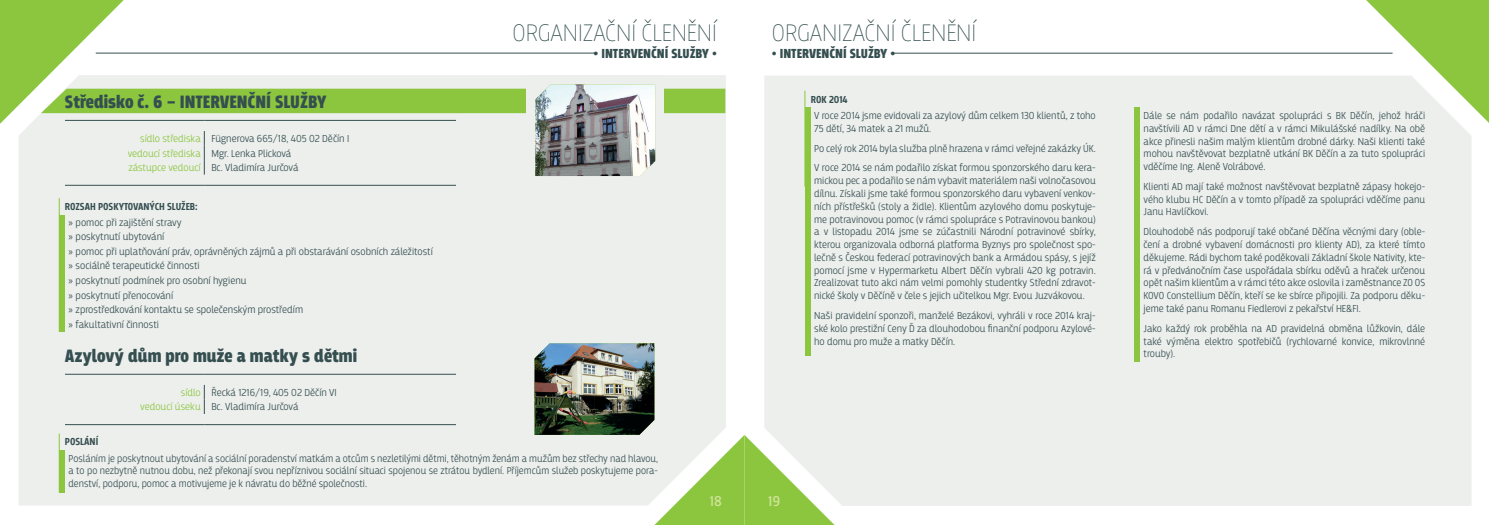
<style>
.page{position:relative;width:1489px;height:525px;background:#fff}
.page>*{position:absolute;margin:0;border:0;box-sizing:border-box;transform-origin:0 0}
.t1{font:100 25px "Breakers";color:#354f50}
.t2{font:900 18.75px "Breakers";color:#354f50}
.t3{font:15px "Breakers";color:#d0e39a}
.t4{font:900 13.75px "Breakers";color:#354f50}
.t5{font:300 10.62px/12.8px "Breakers";color:#354f50;text-align:justify}
.t6{font:700 10.62px/16.2px "Breakers";color:#354f50}
.s1{color:#8bc63e}
.s2{font-family:"Myriad Pro";font-weight:400}
.s3{font-weight:300}
</style>
<div class="page">
<div style="left:19px;top:176px;width:706px;height:329px;background:#edefed"></div>
<hr style="left:65px;top:185px;width:139px;height:1px;background:#354f50">
<hr style="left:204px;top:185px;width:252px;height:1px;background:#354f50">
<div style="left:59px;top:215px;width:6px;height:116px;background:#8bc63e"></div>
<div style="left:59px;top:450px;width:6px;height:42px;background:#8bc63e"></div>
<hr style="left:59px;top:198px;width:1px;height:133px;background:#8bc63e">
<hr style="left:59px;top:433px;width:1px;height:59px;background:#8bc63e">
<svg style="left:1365px;top:0;width:123px;height:122px"></svg>
<div style="left:764px;top:75px;width:707px;height:430px;background:#edefed"></div>
<hr style="left:890px;top:53px;width:502px;height:1px;background:#354f50">
<hr style="left:65px;top:374px;width:139px;height:1px;background:#354f50">
<hr style="left:204px;top:374px;width:252px;height:1px;background:#354f50">
<hr style="left:65px;top:424px;width:139px;height:1px;background:#354f50">
<hr style="left:204px;top:424px;width:252px;height:1px;background:#354f50">
<svg style="left:204px;top:384px;width:1px;height:30px"></svg>
<div style="left:804px;top:107px;width:6px;height:249px;background:#8bc63e"></div>
<div style="left:1134px;top:107px;width:5px;height:255px;background:#8bc63e"></div>
<hr style="left:804px;top:91px;width:1px;height:95px;background:#8bc63e">
<div style="left:525px;top:75px;width:138px;height:110px;background:#edefed"></div>
<svg style="left:0;top:0;width:725px;height:176px"></svg>
<img style="left:535px;top:84px;width:120px;height:92px">
<svg style="left:534px;top:343px;width:300px;height:181px"></svg>
<img style="left:534px;top:343px;width:120px;height:91px">
<h2 class="t2" style="left:65px;top:91px;width:263px">Středisko č. 6 – INTERVENČNÍ SLUŽBY</h2>
<p class="t5" style="left:128px;top:131px;width:223px;line-height:14.5px;text-align:left;text-indent:12px"><span class="s1">sídlo střediska</span> Fügnerova 665/18, 405 02 Děčín I <span class="s1">vedoucí střediska</span> Mgr. Lenka Plicková<br><span class="s1">zástupce vedoucí</span> Bc. Vladimíra Jurčová</p>
<p class="t6" style="left:69px;top:198px;width:131px;text-indent:-4px">ROZSAH POSKYTOVANÝCH SLUŽEB: <span class="s2">»</span> <span class="s3">pomoc při zajištění stravy</span></p>
<p class="t5" style="left:69px;top:229px;width:366px;line-height:14.5px;text-align:left"><span class="s2">»</span> poskytnutí ubytování<br><span class="s2">»</span> pomoc při uplatňování práv, oprávněných zájmů a při obstarávání osobních záležitostí <span class="s2">»</span> sociálně terapeutické činnosti<br><span class="s2">»</span> poskytnutí podmínek pro osobní hygienu<br><span class="s2">»</span> poskytnutí přenocování<br><span class="s2">»</span> zprostředkování kontaktu se společenským prostředím<br><span class="s2">»</span> fakultativní činnosti</p>
<h1 class="t1" style="left:512px;top:18px;width:206px">ORGANIZAČNÍ ČLENĚNÍ</h1>
<p class="t4" style="left:593px;top:45px;width:125px">• INTERVENČNÍ SLUŽBY •</p>
<h2 class="t2" style="left:65px;top:345px;width:294px">Azylový dům pro muže a matky s dětmi</h2>
<p class="t5" style="left:140px;top:385px;width:198px;line-height:14.5px;text-indent:40px"><span class="s1">sídlo</span> Řecká 1216/19, 405 02 Děčín VI <span class="s1">vedoucí úseku</span> Bc. Vladimíra Jurčová</p>
<p class="t6" style="left:65px;top:434px;width:35px">POSLÁNÍ</p>
<p class="t5" style="left:69px;top:451px;width:591px">Posláním je poskytnout ubytování a sociální poradenství matkám a otcům s nezletilými dětmi, těhotným ženám a mužům bez střechy nad hlavou, a to po nezbytně nutnou dobu, než překonají svou nepříznivou sociální situaci spojenou se ztrátou bydlení. Příjemcům služeb poskytujeme pora&shy;denství, podporu, pomoc a motivujeme je k návratu do běžné společnosti.</p>
<h1 class="t1" style="left:772px;top:18px;width:206px">ORGANIZAČNÍ ČLENĚNÍ</h1>
<p class="t4" style="left:772px;top:45px;width:125px">• INTERVENČNÍ SLUŽBY •</p>
<p class="t6" style="left:810px;top:91px;width:38px">ROK 2014</p>
<p class="t5" style="left:814px;top:109px;width:283px">V roce 2014 jsme evidovali za azylový dům celkem 130 klientů, z toho<br>75 dětí, 34 matek a 21 mužů.</p>
<p class="t5" style="left:814px;top:138px;width:283px;line-height:19.9px">Po celý rok 2014 byla služba plně hrazena v rámci veřejné zakázky ÚK.<br>V roce 2014 se nám podařilo získat formou sponzorského daru kera-</p>
<p class="t5" style="left:814px;top:174px;width:283px">mickou pec a podařilo se nám vybavit materiálem naši volnočasovou dílnu. Získali jsme také formou sponzorského daru vybavení venkov&shy;ních přístřešků (stoly a židle). Klientům azylového domu poskytuje&shy;me potravinovou pomoc (v rámci spolupráce s Potravinovou bankou) a v listopadu 2014 jsme se zúčastnili Národní potravinové sbírky, kterou organizovala odborná platforma Byznys pro společnost spo&shy;lečně s Českou federací potravinových bank a Armádou spásy, s jejíž pomocí jsme v Hypermarketu Albert Děčín vybrali 420 kg potravin.<br>Zrealizovat tuto akci nám velmi pomohly studentky Střední zdravot&shy;nické školy v Děčíně v čele s jejich učitelkou Mgr. Evou Juzvákovou.</p>
<p class="t5" style="left:814px;top:309px;width:283px">Naši pravidelní sponzoři, manželé Bezákovi, vyhráli v roce 2014 kraj&shy;ské kolo prestižní Ceny Ď za dlouhodobou finanční podporu Azylové&shy;ho domu pro muže a matky Děčín.</p>
<h3 class="t3" style="left:710px;top:491px;width:14px">18</h3>
<h3 class="t3" style="left:768px;top:491px;width:14px">19</h3>
<p class="t5" style="left:1143px;top:109px;width:283px">Dále se nám podařilo navázat spolupráci s BK Děčín, jehož hráči navštívili AD v rámci Dne dětí a v rámci Mikulášské nadílky. Na obě akce přinesli našim malým klientům drobné dárky. Naši klienti také mohou navštěvovat bezplatně utkání BK Děčín a za tuto spolupráci vděčíme Ing. Aleně Volrábové.</p>
<p class="t5" style="left:1143px;top:180px;width:283px">Klienti AD mají také možnost navštěvovat bezplatně zápasy hokejo&shy;vého klubu HC Děčín a v tomto případě za spolupráci vděčíme panu Janu Havlíčkovi.</p>
<p class="t5" style="left:1143px;top:225px;width:283px">Dlouhodobě nás podporují také občané Děčína věcnými dary (oble&shy;čení a drobné vybavení domácnosti pro klienty AD), za které tímto děkujeme. Rádi bychom také poděkovali Základní škole Nativity, kte&shy;rá v předvánočním čase uspořádala sbírku oděvů a hraček určenou opět našim klientům a v rámci této akce oslovila i zaměstnance ZO OS KOVO Constellium Děčín, kteří se ke sbírce připojili. Za podporu děku&shy;jeme také panu Romanu Fiedlerovi z pekařství HE&amp;FI.</p>
<p class="t5" style="left:1143px;top:322px;width:283px">Jako každý rok proběhla na AD pravidelná obměna lůžkovin, dále také výměna elektro spotřebičů (rychlovarné konvice, mikrovlnné trouby).</p>
</div>
